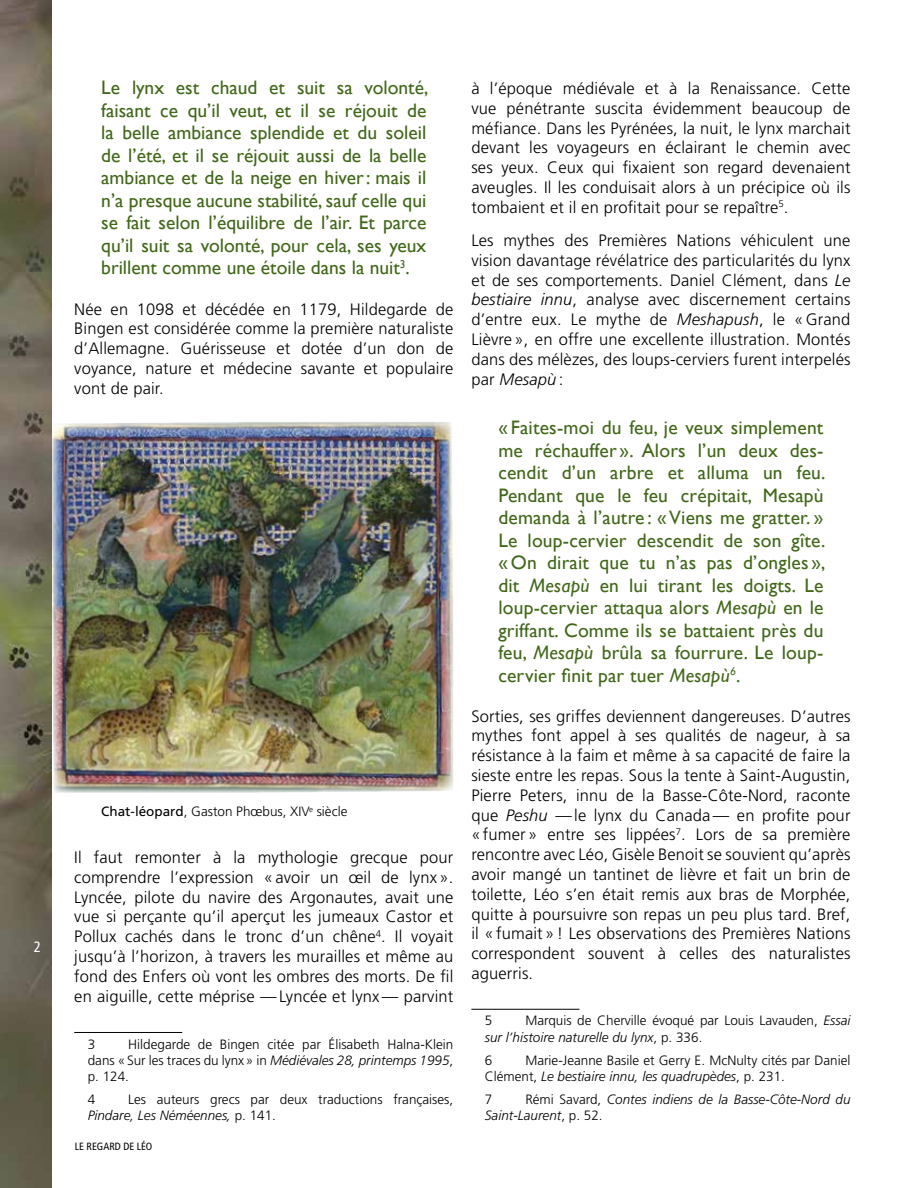
<style>
.page{position:relative;width:918px;height:1188px;background:#fff}
.page>*{position:absolute;margin:0;border:0;box-sizing:border-box;transform-origin:0 0}
.t1{font:19.5px/22.5px "Gill Sans";letter-spacing:.01em;color:#416718;text-align:justify}
.t2{font:300 16.5px/19.8px "Frutiger";letter-spacing:.01em;color:#000;text-align:justify}
.t3{font:condensed 15px "Frutiger";color:#fff}
.t4{font:300 13.5px/16.2px "Frutiger";color:#000}
.t5{font:italic 300 13.5px/16.2px "Frutiger";color:#000}
.t6{font:condensed 10.5px "Frutiger";color:#000}
.s1{font-weight:400}
.s2{font-style:italic}
.s3{font-style:normal}
</style>
<div class="page">
<hr style="left:74px;top:1032px;width:108px;height:1px;background:#000">
<hr style="left:471px;top:1009px;width:108px;height:1px;background:#000">
<img style="left:52px;top:422px;width:401px;height:371px">
<img style="left:0;top:0;width:52px;height:1188px">
<p class="t3" style="left:34px;top:938px;width:9px">2</p>
<p class="t1" style="left:101px;top:76px;width:329px">Le lynx est chaud et suit sa volonté, faisant ce qu’il veut, et il se réjouit de la belle ambiance splendide et du soleil de l’été, et il se réjouit aussi de la belle ambiance et de la neige en hiver: mais il n’a presque aucune stabilité, sauf celle qui se fait selon l’équilibre de l’air. Et parce qu’il suit sa volonté, pour cela, ses yeux brillent comme une étoile dans la nuit<sup>3</sup>.</p>
<p class="t2" style="left:74px;top:299px;width:381px">Née en 1098 et décédée en 1179, Hildegarde de Bingen est considérée comme la première naturaliste d’Allemagne. Guérisseuse et dotée d’un don de voyance, nature et médecine savante et populaire vont de pair.</p>
<p class="t4" style="left:101px;top:803px;width:248px"><span class="s1">Chat-léopard</span>, Gaston Phœbus, XIV<sup>e</sup> siècle</p>
<p class="t2" style="left:74px;top:847px;width:381px">Il faut remonter à la mythologie grecque pour comprendre l’expression « avoir un œil de lynx ».<br>Lyncée, pilote du navire des Argonautes, avait une vue si perçante qu’il aperçut les jumeaux Castor et Pollux cachés dans le tronc d’un chêne<sup>4</sup>. Il voyait jusqu’à l’horizon, à travers les murailles et même au fond des Enfers où vont les ombres des morts. De fil en aiguille, cette méprise —Lyncée et lynx— parvint</p>
<p class="t4" style="left:88px;top:1036px;width:9px">3</p>
<p class="t4" style="left:88px;top:1036px;width:367px;text-align:justify;text-indent:41px">Hildegarde de Bingen citée par Élisabeth Halna-Klein dans «Sur les traces du lynx» in <span class="s2">Médiévales 28, printemps 1995</span>, p. 124.</p>
<p class="t4" style="left:88px;top:1092px;width:9px">4</p>
<p class="t4" style="left:88px;top:1092px;width:367px;text-indent:40px">Les auteurs grecs par deux traductions françaises,<br><span class="s2">Pindare, Les Néméennes,</span> p. 141.</p>
<p class="t6" style="left:75px;top:1141px;width:79px">LE REGARD DE LÉO</p>
<p class="t2" style="left:471px;top:78px;width:381px">à l’époque médiévale et à la Renaissance. Cette vue pénétrante suscita évidemment beaucoup de méfiance. Dans les Pyrénées, la nuit, le lynx marchait devant les voyageurs en éclairant le chemin avec ses yeux. Ceux qui fixaient son regard devenaient aveugles. Il les conduisait alors à un précipice où ils tombaient et il en profitait pour se repaître<sup>5</sup>.</p>
<p class="t2" style="left:471px;top:230px;width:381px">Les mythes des Premières Nations véhiculent une vision davantage révélatrice des particularités du lynx et de ses comportements. Daniel Clément, dans <span class="s2">Le bestiaire innu</span>, analyse avec discernement certains d’entre eux. Le mythe de <span class="s2">Meshapush</span>, le «Grand Lièvre », en offre une excellente illustration. Montés dans des mélèzes, des loups-cerviers furent interpelés par <span class="s2">Mesapù</span> :</p>
<p class="t1" style="left:498px;top:416px;width:329px;text-align:left">« Faites-moi du feu, je veux simplement me réchauffer ». Alors l’un deux des&shy;cendit d’un arbre et alluma un feu.<br>Pendant que le feu crépitait, Mesapù demanda à l’autre : « Viens me gratter. » Le loup-cervier descendit de son gîte. « On dirait que tu n’as pas d’ongles », dit <span class="s2">Mesapù</span> en lui tirant les doigts. Le loup-cervier attaqua alors <span class="s2">Mesapù</span> en le griffant. Comme ils se battaient près du feu, <span class="s2">Mesapù</span> brûla sa fourrure. Le loup&shy;cervier finit par tuer <span class="s2">Mesapù</span><sup>6</sup>.</p>
<p class="t2" style="left:471px;top:706px;width:381px">Sorties, ses griffes deviennent dangereuses. D’autres mythes font appel à ses qualités de nageur, à sa résistance à la faim et même à sa capacité de faire la sieste entre les repas. Sous la tente à Saint-Augustin, Pierre Peters, innu de la Basse-Côte-Nord, raconte que <span class="s2">Peshu</span> —le lynx du Canada— en profite pour « fumer » entre ses lippées<sup>7</sup>. Lors de sa première rencontre avec Léo, Gisèle Benoit se souvient qu’après avoir mangé un tantinet de lièvre et fait un brin de toilette, Léo s’en était remis aux bras de Morphée, quitte à poursuivre son repas un peu plus tard. Bref, il « fumait » ! Les observations des Premières Nations correspondent souvent à celles des naturalistes aguerris.</p>
<p class="t4" style="left:485px;top:1013px;width:9px">5</p>
<p class="t4" style="left:485px;top:1013px;width:367px;text-indent:40px">Marquis de Cherville évoqué par Louis Lavauden, <span class="s2">Essai sur l’histoire naturelle du lynx</span>, p. 336.</p>
<p class="t4" style="left:485px;top:1052px;width:9px">6</p>
<p class="t4" style="left:485px;top:1052px;width:367px;text-indent:40px">Marie-Jeanne Basile et Gerry E. McNulty cités par Daniel<br>Clément, <span class="s2">Le bestiaire innu, les quadrupèdes</span>, p. 231.</p>
<p class="t4" style="left:485px;top:1092px;width:9px">7</p>
<p class="t5" style="left:485px;top:1091px;width:367px;text-indent:40px"><span class="s3">Rémi Savard,</span> Contes indiens de la Basse-Côte-Nord du<br>Saint-Laurent<span class="s3">, p. 52.</span></p>
</div>
